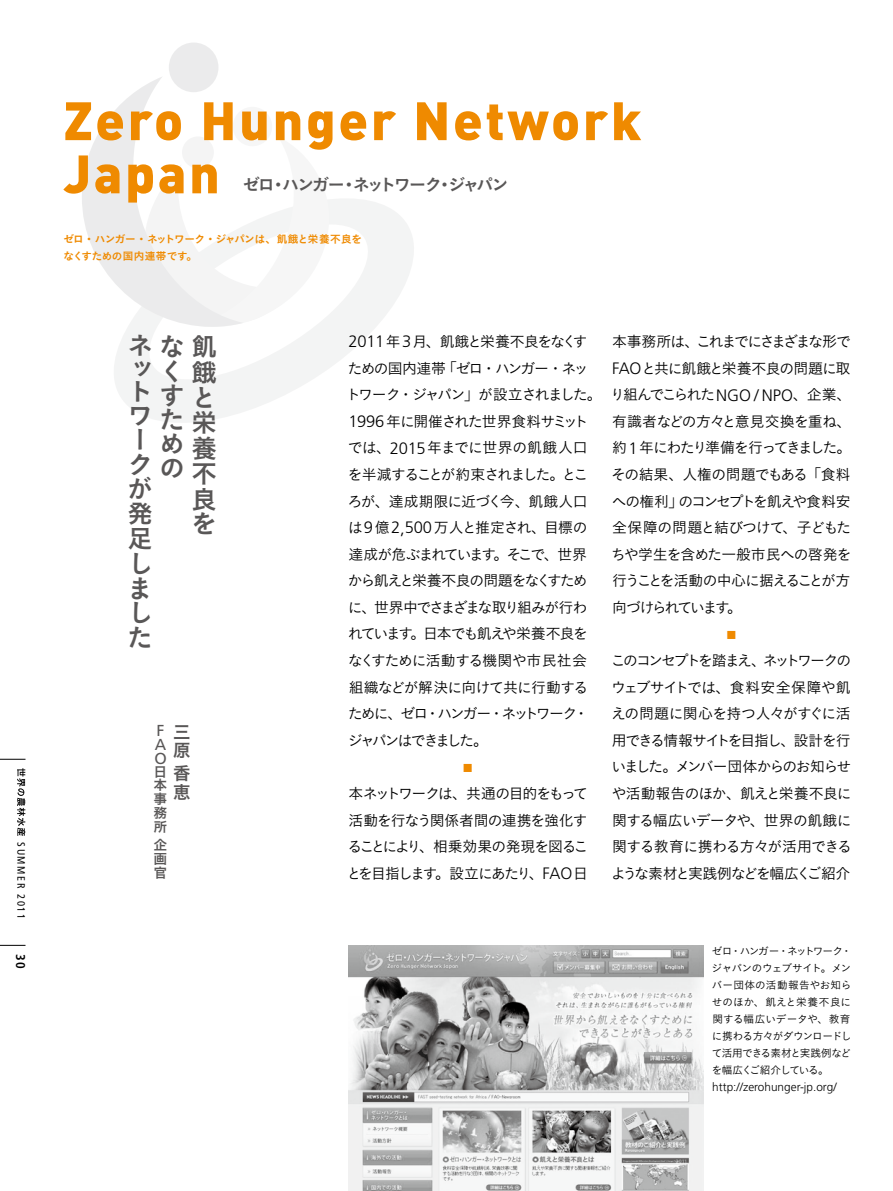
<style>
.page{position:relative;width:893px;height:1191px;background:#fff}
.page>*{position:absolute;margin:0;border:0;box-sizing:border-box;transform-origin:0 0}
.t1{font:900 53.1px/53.1px "DIN";letter-spacing:.05em;color:#ef8a00}
.t2{font:25.5px/24.5px "Koburina Go Std W6";color:#595757}
.t3{font:18px/17.9px "Koburina Go Std W6";color:#595757}
.t4{font:16.95px "Koburina Go Std W6";letter-spacing:-.13em;color:#595757}
.t5{font:15.9px/13.8px "Frutiger";color:#595757}
.t6{font:14.85px/26.5px "Koburina Go Std W3";letter-spacing:-.08em;color:#000;text-align:justify}
.t7{font:13.8px/13.8px "Koburina Go Std W6";color:#595757}
.t8{font:700 condensed 12.75px "Frutiger";color:#000}
.t9{font:300 11.85px "Frutiger";color:#000}
.t10{font:10.65px/17px "Koburina Go Std W3";letter-spacing:-.065em;color:#000;text-align:justify}
.t11{font:10.65px/17px "Koburina Go Std W6";letter-spacing:-.045em;color:#ef8a00}
.t12{font:condensed 10.65px "Frutiger";letter-spacing:.15em;color:#000}
.t13{font:10.65px "Koburina Go Std W3";color:#ef8a00}
.s1{font-family:"Frutiger";font-weight:300;font-size:16.5px}
.s2{font-family:"Koz Go Pro"}
</style>
<div class="page">
<svg style="left:114px;top:199px;width:300px;height:223px"></svg>
<svg style="left:82px;top:76px;width:251px;height:256px"></svg>
<div style="left:169px;top:43px;width:49px;height:49px;background:#ebebec;border-radius:50%"></div>
<img style="left:349px;top:945px;width:355px;height:246px">
<svg style="left:0;top:945px;width:26px;height:1px"></svg>
<svg style="left:0;top:759px;width:26px;height:1px"></svg>
<svg style="left:17px;top:768px;width:8px;height:68px"></svg>
<p class="t12" style="left:27px;top:842px;width:78px;rotate:90deg">SUMMER 2011</p>
<p class="t8" style="left:28px;top:954px;width:16px;rotate:90deg">30</p>
<p class="t1" style="left:64px;top:91px;width:579px">Zero Hunger Network<br>Japan</p>
<p class="t4" style="left:243px;top:172px;width:267px">ゼロ・ハンガー・ネットワーク・ジャパン</p>
<p class="t11" style="left:63px;top:231px;width:300px">ゼロ・ハンガー・ネットワーク・ジャパンは、飢餓と栄養不良をなくすための国内連帯です。</p>
<p class="t2" style="left:128px;top:334px;width:90px;line-height:25.3px;text-align:right">ネな飢餓<br>すと<br>栄<br>養<br>不<br>良<br>を</p>
<p class="t2" style="left:159px;top:347px;width:24px;line-height:48.4px">くた</p>
<p class="t2" style="left:159px;top:433px;width:25px;line-height:23.2px">めの</p>
<p class="t2" style="left:128px;top:357px;width:26px">ットワークが発足しました</p>
<p class="t3" style="left:173px;top:723px;width:19px">三原</p>
<p class="t3" style="left:173px;top:765px;width:19px">香恵</p>
<p class="t5" style="left:154px;top:723px;width:14px">F<br>A<br>O</p>
<p class="t7" style="left:154px;top:765px;width:15px">日本事務所</p>
<p class="t7" style="left:154px;top:838px;width:15px;text-align:justify">企画官</p>
<p class="t6" style="left:346px;top:328px;width:257px;text-align:left"><span class="s1">2011</span>年<span class="s1">3</span>月、飢餓と栄養不良をなくすための国内連帯<span class="s2">「</span>ゼロ・ハンガー・ネットワーク・ジャパン<span class="s2">」</span>が設立されました。<br><span class="s1">1996</span> 年に開催された世界食料サミットでは、<span class="s1">2015</span>年までに世界の飢餓人口を半減することが約束されました。ところが、達成期限に近づく今、飢餓人口は<span class="s1">9</span>億<span class="s1">2,500</span>万人と推定され、目標の達成が危ぶまれています。そこで、世界から飢えと栄養不良の問題をなくすために、世界中でさまざまな取り組みが行われています。日本でも飢えや栄養不良をなくすために活動する機関や市民社会組織などが解決に向けて共に行動するために、ゼロ・ハンガー・ネットワーク・ジャパンはできました。</p>
<p class="t13" style="left:462px;top:760px;width:12px">■</p>
<p class="t6" style="left:347px;top:780px;width:243px">本ネットワークは、共通の目的をもって活動を行なう関係者間の連携を強化することにより、相乗効果の発現を図ることを目指します。設立にあたり、<span class="s1">FAO</span> 日</p>
<p class="t6" style="left:610px;top:328px;width:243px">本事務所は、これまでにさまざまな形で<span class="s1">FAO</span>と共に飢餓と栄養不良の問題に取り組んでこられた<span class="s1">NGO / NPO</span>、企業、有識者などの方々と意見交換を重ね、約 <span class="s1">1</span> 年にわたり準備を行ってきました。その結果、人権の問題でもある<span class="s2">「</span>食料への権利<span class="s2">」</span>のコンセプトを飢えや食料安全保障の問題と結びつけて、子どもたちや学生を含めた一般市民への啓発を行うことを活動の中心に据えることが方向づけられています。</p>
<p class="t13" style="left:726px;top:627px;width:12px">■</p>
<p class="t6" style="left:611px;top:647px;width:243px">このコンセプトを踏まえ、ネットワークのウェブサイトでは、食料安全保障や飢えの問題に関心を持つ人々がすぐに活用できる情報サイトを目指し、設計を行いました。メンバー団体からのお知らせや活動報告のほか、飢えと栄養不良に関する幅広いデータや、世界の飢餓に関する教育に携わる方々が活用できるような素材と実践例などを幅広くご紹介</p>
<p class="t10" style="left:712px;top:942px;width:142px">ゼロ・ハンガー・ネットワーク・ジャパンのウェブサイト。メンバー団体の活動報告やお知らせのほか、飢えと栄養不良に関する幅広いデータや、教育に携わる方々がダウンロードして活用できる素材と実践例などを幅広くご紹介している。</p>
<p class="t9" style="left:712px;top:1080px;width:126px">http://zerohunger-jp.org/</p>
</div>
